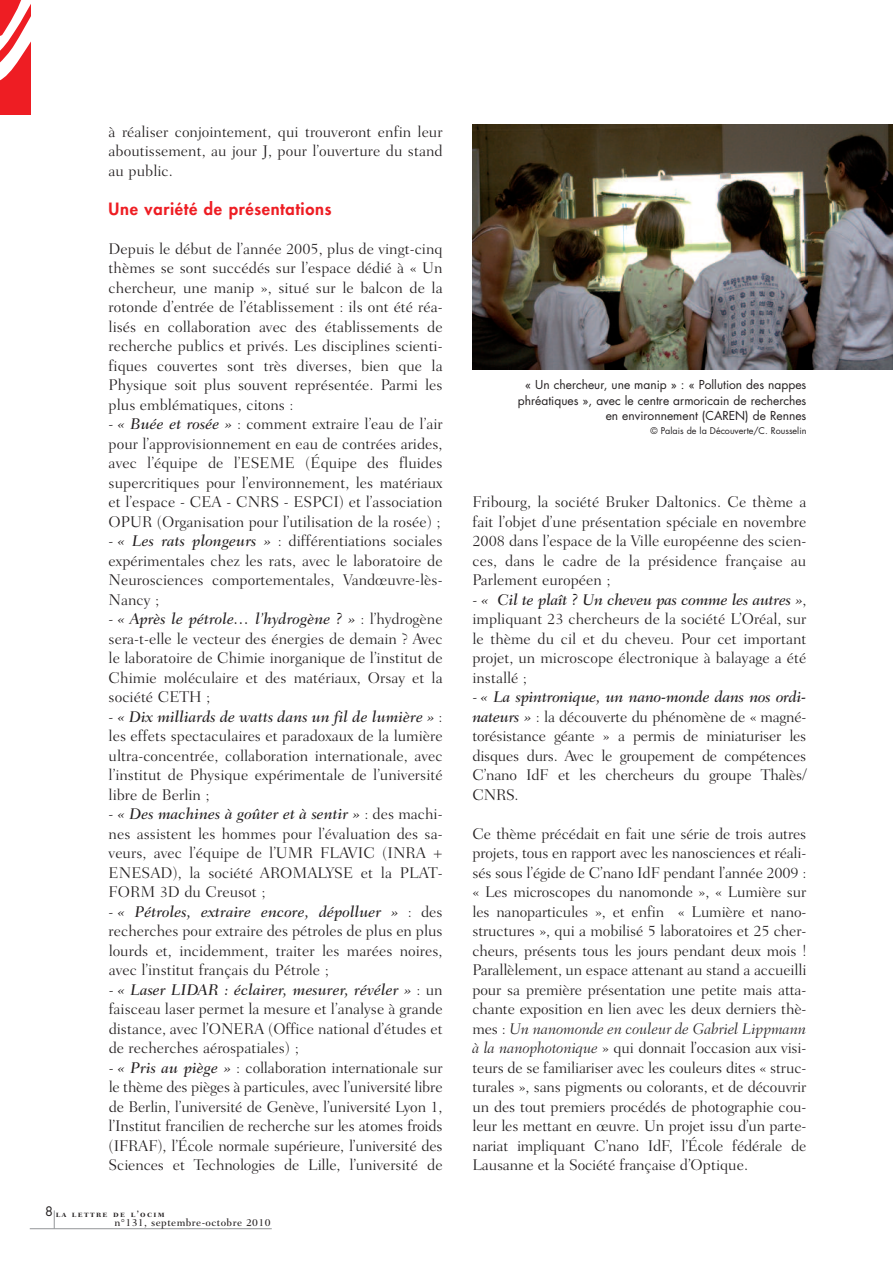
<style>
.page{position:relative;width:893px;height:1263px;background:#fff}
.page>*{position:absolute;margin:0;border:0;box-sizing:border-box;transform-origin:0 0}
.t1{font:800 16.5px "Futura";letter-spacing:.04em;color:#ee1d23}
.t2{font:300 15.75px/19.5px "Fairfield LH";color:#231f20;text-align:justify}
.t3{font:12px/15.8px "Futura";color:#231f20;text-align:right}
.t4{font:500 10.5px "Fairfield LH";letter-spacing:.04em;color:#231f20}
.t5{font:9px "Futura";color:#231f20}
.t6{font:9px "Fairfield LH Bold SC";letter-spacing:.15em;color:#231f20}
.s1{font-weight:500;font-style:italic}
.s2{font-family:"Futura";font-size:12.75px}
.s3{font-style:italic}
</style>
<div class="page">
<svg style="left:54px;top:1210px;width:1px;height:18px"></svg>
<hr style="left:30px;top:1228px;width:242px;height:1px;background:#939598">
<svg style="left:0;top:0;width:30px;height:114px"></svg>
<img style="left:472px;top:125px;width:420px;height:244px">
<p class="t2" style="left:109px;top:123px;width:335px">à réaliser conjointement, qui trouveront enfin leur aboutissement, au jour J, pour l’ouverture du stand au public.</p>
<p class="t1" style="left:109px;top:201px;width:224px">Une variété de présentations</p>
<p class="t2" style="left:109px;top:240px;width:335px">Depuis le début de l’année 2005, plus de vingt-cinq thèmes se sont succédés sur l’espace dédié à « Un chercheur, une manip », situé sur le balcon de la rotonde d’entrée de l’établissement : ils ont été réa&shy;lisés en collaboration avec des établissements de recherche publics et privés. Les disciplines scienti&shy;fiques couvertes sont très diverses, bien que la Physique soit plus souvent représentée. Parmi les plus emblématiques, citons :</p>
<p class="t2" style="left:109px;top:415px;width:335px">- <span class="s1">« Buée et rosée »</span> : comment extraire l’eau de l’air pour l’approvisionnement en eau de contrées arides, avec l’équipe de l’ESEME (Équipe des fluides supercritiques pour l’environnement, les matériaux et l’espace - CEA - CNRS - ESPCI) et l’association OPUR (Organisation pour l’utilisation de la rosée) ;</p>
<p class="t2" style="left:109px;top:532px;width:335px">- <span class="s1">« Les rats plongeurs »</span> : différentiations sociales expérimentales chez les rats, avec le laboratoire de Neurosciences comportementales, Vandœuvre-lès-Nancy ;</p>
<p class="t2" style="left:109px;top:610px;width:335px">- <span class="s1">« Après le pétrole… l’hydrogène ? »</span> : l’hydrogène sera-t-elle le vecteur des énergies de demain ? Avec le laboratoire de Chimie inorganique de l’institut de Chimie moléculaire et des matériaux, Orsay et la société CETH ;</p>
<p class="t2" style="left:109px;top:708px;width:335px">- <span class="s1">« Dix milliards de watts dans un fil de lumière »</span> : les effets spectaculaires et paradoxaux de la lumière ultra-concentrée, collaboration internationale, avec l’institut de Physique expérimentale de l’université libre de Berlin ;</p>
<p class="t2" style="left:109px;top:805px;width:335px">- <span class="s1">« Des machines à goûter et à sentir »</span> : des machi&shy;nes assistent les hommes pour l’évaluation des sa&shy;veurs, avec l’équipe de l’UMR FLAVIC (INRA + ENESAD), la société AROMALYSE et la PLAT-FORM 3D du Creusot ;</p>
<p class="t2" style="left:109px;top:903px;width:336px">- <span class="s1">« Pétroles, extraire encore, dépolluer »</span> : des recherches pour extraire des pétroles de plus en plus lourds et, incidemment, traiter les marées noires, avec l’institut français du Pétrole ;</p>
<p class="t2" style="left:109px;top:981px;width:335px">- <span class="s1">« Laser LIDAR : éclairer, mesurer, révéler »</span> : un faisceau laser permet la mesure et l’analyse à grande distance, avec l’ONERA (Office national d’études et de recherches aérospatiales) ;</p>
<p class="t2" style="left:109px;top:1059px;width:336px">- <span class="s1">« Pris au piège »</span> : collaboration internationale sur le thème des pièges à particules, avec l’université libre de Berlin, l’université de Genève, l’université Lyon 1, l’Institut francilien de recherche sur les atomes froids (IFRAF), l’École normale supérieure, l’université des Sciences et Technologies de Lille, l’université de</p>
<p class="t6" style="left:45px;top:1210px;width:121px"><span class="s2">8</span> la lettre de l’ocim</p>
<p class="t4" style="left:114px;top:1218px;width:158px">n°131, septembre-octobre 2010</p>
<p class="t3" style="left:518px;top:377px;width:290px">« Un chercheur, une manip » : « Pollution des nappes phréatiques », avec le centre armoricain de recherches en environnement (CAREN) de Rennes</p>
<p class="t5" style="left:650px;top:426px;width:157px">© Palais de la Découverte/C. Rousselin</p>
<p class="t2" style="left:472px;top:493px;width:335px">Fribourg, la société Bruker Daltonics. Ce thème a fait l’objet d’une présentation spéciale en novembre 2008 dans l’espace de la Ville européenne des scien&shy;ces, dans le cadre de la présidence française au Parlement européen ;</p>
<p class="t2" style="left:472px;top:591px;width:335px">- <span class="s1">« Cil te plaît ? Un cheveu pas comme les autres »</span>, impliquant 23 chercheurs de la société L’Oréal, sur le thème du cil et du cheveu. Pour cet important projet, un microscope électronique à balayage a été installé ;</p>
<p class="t2" style="left:472px;top:688px;width:335px">- <span class="s1">« La spintronique, un nano-monde dans nos ordi&shy;nateurs »</span> : la découverte du phénomène de « magné&shy;torésistance géante » a permis de miniaturiser les disques durs. Avec le groupement de compétences C’nano IdF et les chercheurs du groupe Thalès/ CNRS.</p>
<p class="t2" style="left:472px;top:825px;width:335px">Ce thème précédait en fait une série de trois autres projets, tous en rapport avec les nanosciences et réali&shy;sés sous l’égide de C’nano IdF pendant l’année 2009 : « Les microscopes du nanomonde », « Lumière sur les nanoparticules », et enfin « Lumière et nano&shy;structures », qui a mobilisé 5 laboratoires et 25 cher&shy;cheurs, présents tous les jours pendant deux mois !<br>Parallèlement, un espace attenant au stand a accueilli pour sa première présentation une petite mais atta&shy;chante exposition en lien avec les deux derniers thè&shy;mes : <span class="s3">Un nanomonde en couleur de Gabriel Lippmann à la nanophotonique</span> » qui donnait l’occasion aux visi&shy;teurs de se familiariser avec les couleurs dites « struc&shy;turales », sans pigments ou colorants, et de découvrir un des tout premiers procédés de photographie cou&shy;leur les mettant en œuvre. Un projet issu d’un parte&shy;nariat impliquant C’nano IdF, l’École fédérale de Lausanne et la Société française d’Optique.</p>
</div>
